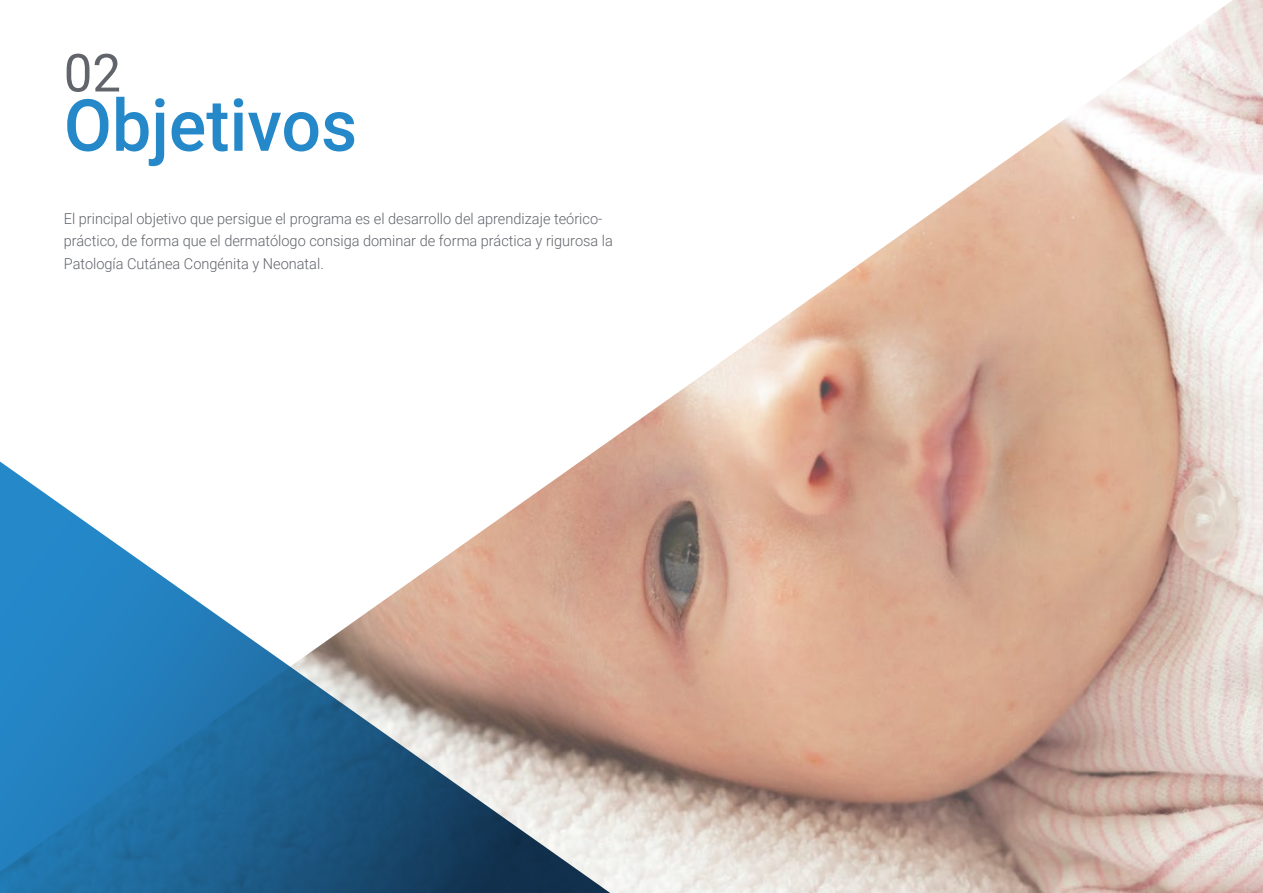
<style>
.page{position:relative;width:1263px;height:893px;background:#fff}
.page>*{position:absolute;margin:0;border:0;box-sizing:border-box;transform-origin:0 0}
.t1{font:500 72px "Roboto";color:#2488c9}
.t2{font:52.5px "Roboto";color:#61646a}
.t3{font:300 15px/22.5px "Roboto";color:#61646a}
</style>
<div class="page">
<img style="left:602px;top:0;width:661px;height:893px">
<svg style="left:0;top:446px;width:640px;height:447px"></svg>
<h2 class="t2" style="left:64px;top:36px;width:59px">02</h2>
<h1 class="t1" style="left:64px;top:75px;width:295px">Objetivos</h1>
<p class="t3" style="left:64px;top:207px;width:551px">El principal objetivo que persigue el programa es el desarrollo del aprendizaje teórico&shy;práctico, de forma que el dermatólogo consiga dominar de forma práctica y rigurosa la<br>Patología Cutánea Congénita y Neonatal.</p>
</div>
